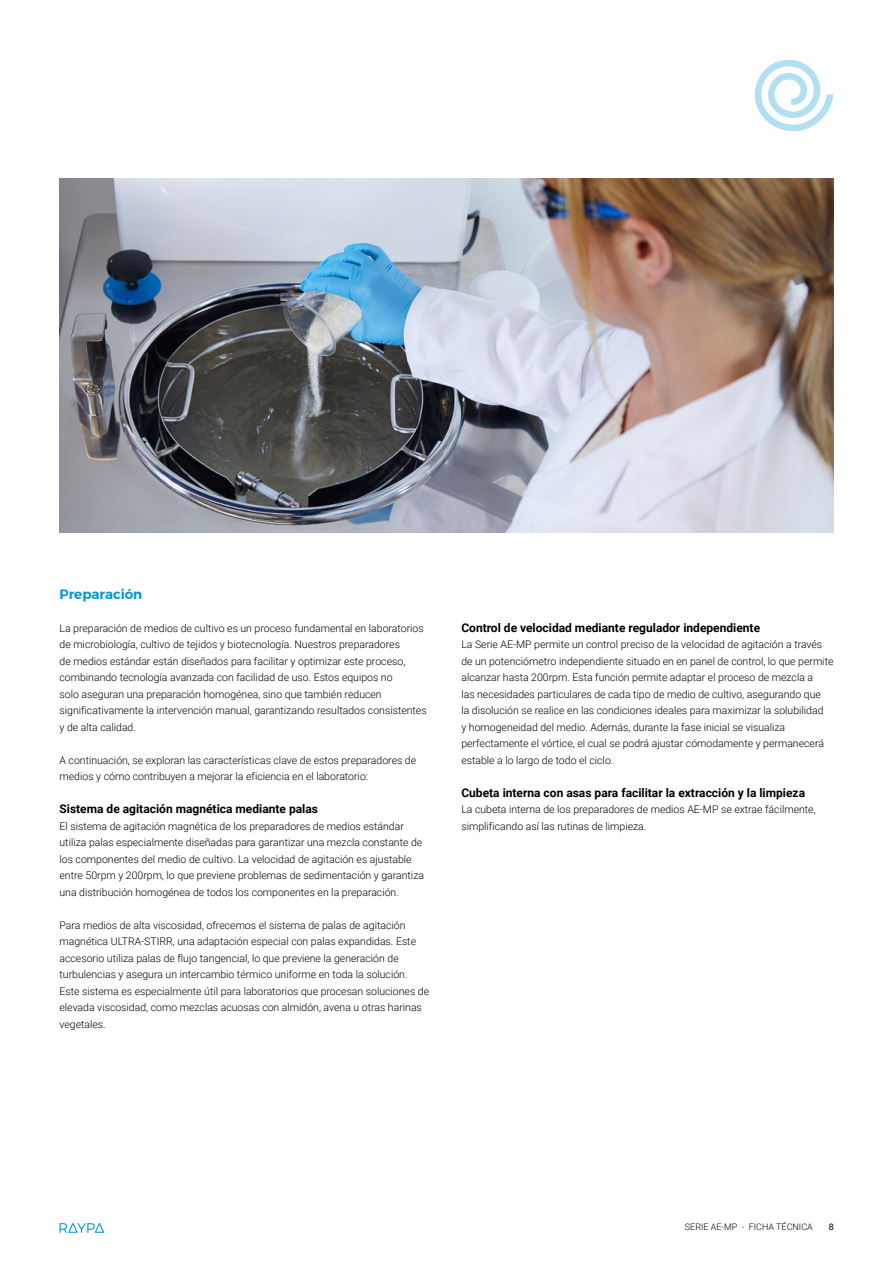
<style>
.page{position:relative;width:893px;height:1263px;background:#fff}
.page>*{position:absolute;margin:0;border:0;box-sizing:border-box;transform-origin:0 0}
.t1{font:600 13.5px "Montserrat";color:#0095d6}
.t2{font:700 12px "Roboto";color:#000}
.t3{font:300 10.5px/16.5px "Roboto";color:#000}
.t4{font:300 9px "Roboto";color:#000}
.t5{font:9px "Roboto";color:#000}
</style>
<div class="page">
<svg style="left:60px;top:1223px;width:44px;height:10px"></svg>
<svg style="left:755px;top:59px;width:78px;height:72px"></svg>
<img style="left:60px;top:178px;width:773px;height:355px">
<p class="t1" style="left:60px;top:583px;width:84px">Preparación</p>
<p class="t3" style="left:60px;top:619px;width:369px">La preparación de medios de cultivo es un proceso fundamental en laboratorios de microbiología, cultivo de tejidos y biotecnología. Nuestros preparadores<br>de medios estándar están diseñados para facilitar y optimizar este proceso, combinando tecnología avanzada con facilidad de uso. Estos equipos no<br>solo aseguran una preparación homogénea, sino que también reducen significativamente la intervención manual, garantizando resultados consistentes y de alta calidad.</p>
<p class="t3" style="left:60px;top:751px;width:358px">A continuación, se exploran las características clave de estos preparadores de medios y cómo contribuyen a mejorar la eficiencia en el laboratorio:</p>
<p class="t2" style="left:60px;top:800px;width:260px">Sistema de agitación magnética mediante palas</p>
<p class="t3" style="left:60px;top:817px;width:366px">El sistema de agitación magnética de los preparadores de medios estándar utiliza palas especialmente diseñadas para garantizar una mezcla constante de los componentes del medio de cultivo. La velocidad de agitación es ajustable entre 50rpm y 200rpm, lo que previene problemas de sedimentación y garantiza una distribución homogénea de todos los componentes en la preparación.</p>
<p class="t3" style="left:60px;top:916px;width:371px">Para medios de alta viscosidad, ofrecemos el sistema de palas de agitación magnética ULTRA-STIRR, una adaptación especial con palas expandidas. Este accesorio utiliza palas de flujo tangencial, lo que previene la generación de turbulencias y asegura un intercambio térmico uniforme en toda la solución.<br>Este sistema es especialmente útil para laboratorios que procesan soluciones de elevada viscosidad, como mezclas acuosas con almidón, avena u otras harinas vegetales.</p>
<p class="t2" style="left:461px;top:619px;width:300px">Control de velocidad mediante regulador independiente</p>
<p class="t3" style="left:461px;top:636px;width:374px">La Serie AE-MP permite un control preciso de la velocidad de agitación a través de un potenciómetro independiente situado en en panel de control, lo que permite alcanzar hasta 200rpm. Esta función permite adaptar el proceso de mezcla a<br>las necesidades particulares de cada tipo de medio de cultivo, asegurando que<br>la disolución se realice en las condiciones ideales para maximizar la solubilidad<br>y homogeneidad del medio. Además, durante la fase inicial se visualiza perfectamente el vórtice, el cual se podrá ajustar cómodamente y permanecerá estable a lo largo de todo el ciclo.</p>
<p class="t2" style="left:461px;top:784px;width:345px">Cubeta interna con asas para facilitar la extracción y la limpieza</p>
<p class="t3" style="left:461px;top:801px;width:356px">La cubeta interna de los preparadores de medios AE-MP se extrae fácilmente, simplificando así las rutinas de limpieza.</p>
<p class="t4" style="left:685px;top:1220px;width:129px">SERIE AE-MP - FICHA TÉCNICA</p>
<p class="t5" style="left:829px;top:1220px;width:7px">8</p>
</div>
